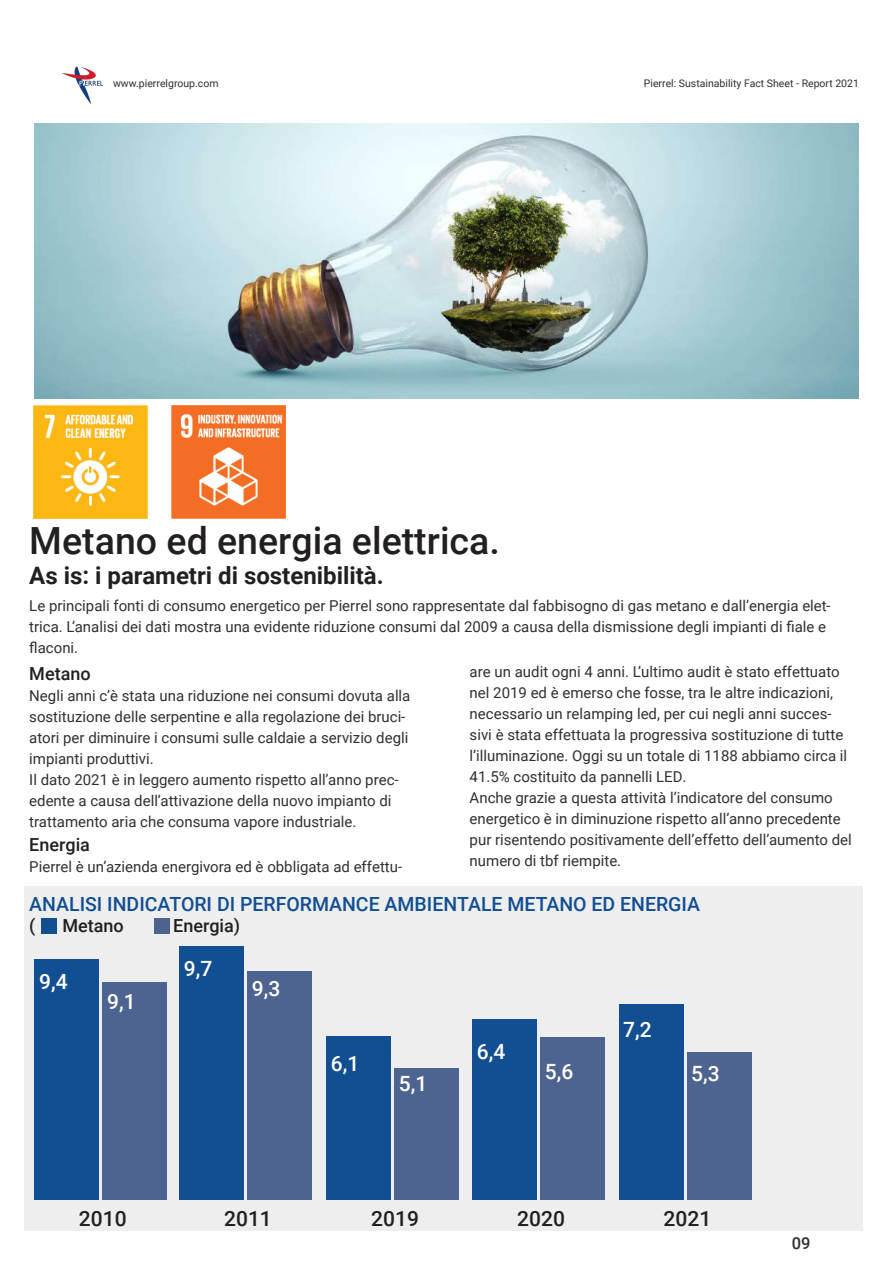
<style>
.page{position:relative;width:893px;height:1263px;background:#fff}
.page>*{position:absolute;margin:0;border:0;box-sizing:border-box;transform-origin:0 0}
.t1{font:500 37.5px "Roboto";color:#231f20}
.t2{font:700 24px "Roboto";color:#231f20}
.t3{font:500 21px "Roboto";color:#fff}
.t4{font:500 21px "Roboto";color:#231f20}
.t5{font:500 19.5px "Roboto";color:#124f92}
.t6{font:500 18px "Roboto";color:#231f20}
.t7{font:500 16.5px "Roboto";color:#312f30}
.t8{font:15px/21px "Roboto";color:#312f30}
.t9{font:10.5px "Roboto";color:#312f30}
</style>
<div class="page">
<img style="left:62px;top:66px;width:40px;height:38px">
<div style="left:24px;top:886px;width:838px;height:345px;background:#eeeeef"></div>
<img style="left:34px;top:123px;width:825px;height:276px">
<img style="left:34px;top:405px;width:114px;height:113px">
<img style="left:171px;top:405px;width:115px;height:113px">
<div style="left:34px;top:959px;width:65px;height:241px;background:#124f92"></div>
<div style="left:179px;top:947px;width:64px;height:253px;background:#124f92"></div>
<div style="left:619px;top:1004px;width:64px;height:196px;background:#124f92"></div>
<div style="left:473px;top:1019px;width:64px;height:181px;background:#124f92"></div>
<div style="left:327px;top:1036px;width:64px;height:164px;background:#124f92"></div>
<div style="left:102px;top:983px;width:65px;height:217px;background:#4d6390"></div>
<div style="left:247px;top:972px;width:64px;height:228px;background:#4d6390"></div>
<div style="left:687px;top:1052px;width:64px;height:148px;background:#4d6390"></div>
<div style="left:541px;top:1037px;width:64px;height:163px;background:#4d6390"></div>
<div style="left:395px;top:1069px;width:64px;height:131px;background:#4d6390"></div>
<div style="left:41px;top:918px;width:16px;height:16px;background:#124f92"></div>
<div style="left:154px;top:918px;width:16px;height:16px;background:#4e628e"></div>
<p class="t9" style="left:113px;top:76px;width:107px">www.pierrelgroup.com</p>
<p class="t9" style="left:644px;top:76px;width:217px">Pierrel: Sustainability Fact Sheet - Report 2021</p>
<h1 class="t1" style="left:29px;top:514px;width:472px">Metano ed energia elettrica.</h1>
<h2 class="t2" style="left:29px;top:559px;width:356px">As is: i parametri di sostenibilità.</h2>
<p class="t8" style="left:29px;top:595px;width:803px">Le principali fonti di consumo energetico per Pierrel sono rappresentate dal fabbisogno di gas metano e dall’energia elet&shy;trica. L’analisi dei dati mostra una evidente riduzione consumi dal 2009 a causa della dismissione degli impianti di fiale e flaconi.</p>
<p class="t6" style="left:29px;top:661px;width:63px">Metano</p>
<p class="t8" style="left:29px;top:685px;width:383px">Negli anni c’è stata una riduzione nei consumi dovuta alla sostituzione delle serpentine e alla regolazione dei bruci&shy;atori per diminuire i consumi sulle caldaie a servizio degli impianti produttivi.<br>Il dato 2021 è in leggero aumento rispetto all’anno prec&shy;edente a causa dell’attivazione della nuovo impianto di trattamento aria che consuma vapore industriale.</p>
<p class="t6" style="left:29px;top:832px;width:62px">Energia</p>
<p class="t8" style="left:29px;top:856px;width:374px">Pierrel è un’azienda energivora ed è obbligata ad effettu-</p>
<p class="t8" style="left:470px;top:661px;width:384px">are un audit ogni 4 anni. L’ultimo audit è stato effettuato nel 2019 ed è emerso che fosse, tra le altre indicazioni, necessario un relamping led, per cui negli anni succes&shy;sivi è stata effettuata la progressiva sostituzione di tutte l’illuminazione. Oggi su un totale di 1188 abbiamo circa il 41.5% costituito da pannelli LED.<br>Anche grazie a questa attività l’indicatore del consumo energetico è in diminuzione rispetto all’anno precedente pur risentendo positivamente dell’effetto dell’aumento del numero di tbf riempite.</p>
<h3 class="t5" style="left:29px;top:891px;width:672px">ANALISI INDICATORI DI PERFORMANCE AMBIENTALE METANO ED ENERGIA</h3>
<p class="t6" style="left:29px;top:913px;width:8px">(</p>
<p class="t6" style="left:62px;top:913px;width:63px">Metano</p>
<p class="t6" style="left:173px;top:913px;width:69px">Energia)</p>
<h3 class="t3" style="left:39px;top:967px;width:30px">9,4</h3>
<h3 class="t3" style="left:107px;top:987px;width:30px">9,1</h3>
<h3 class="t3" style="left:184px;top:954px;width:30px">9,7</h3>
<h3 class="t3" style="left:252px;top:974px;width:30px">9,3</h3>
<h3 class="t3" style="left:331px;top:1049px;width:30px">6,1</h3>
<h3 class="t3" style="left:399px;top:1068px;width:30px">5,1</h3>
<h3 class="t3" style="left:477px;top:1037px;width:30px">6,4</h3>
<h3 class="t3" style="left:623px;top:1015px;width:30px">7,2</h3>
<h3 class="t3" style="left:545px;top:1057px;width:30px">5,6</h3>
<h3 class="t3" style="left:691px;top:1059px;width:30px">5,3</h3>
<h3 class="t4" style="left:79px;top:1204px;width:49px">2010</h3>
<h3 class="t4" style="left:224px;top:1204px;width:49px">2011</h3>
<h3 class="t4" style="left:371px;top:1204px;width:49px">2019</h3>
<h3 class="t4" style="left:517px;top:1204px;width:49px">2020</h3>
<h3 class="t4" style="left:664px;top:1204px;width:49px">2021</h3>
<p class="t7" style="left:792px;top:1231px;width:20px">09</p>
</div>
